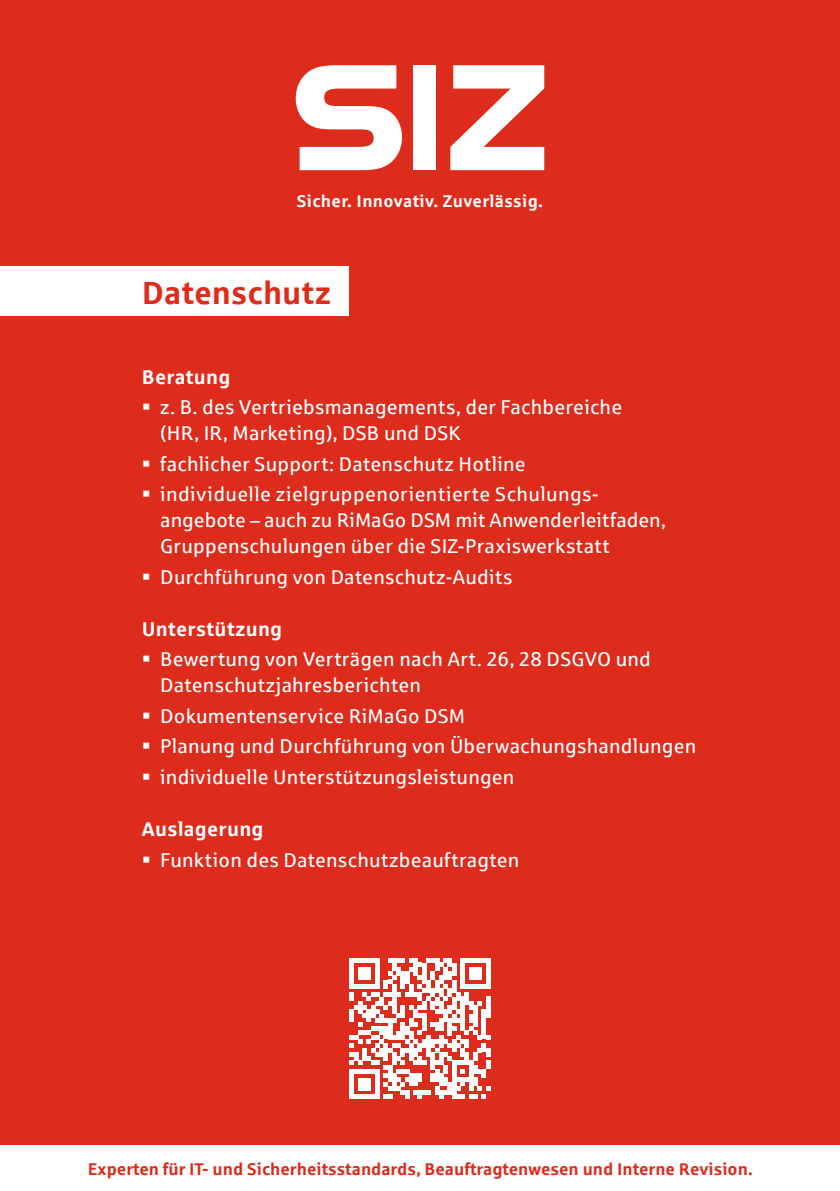
<style>
.page{position:relative;width:840px;height:1191px;background:#fff}
.page>*{position:absolute;margin:0;border:0;box-sizing:border-box;transform-origin:0 0}
.t1{font:700 32px "Sparkasse Rg";letter-spacing:.005em;color:#dd2b1c}
.Text_Titel{font:20px/26px "Sparkasse Rg";letter-spacing:.01em;color:#fff}
.Text_Titel-2{font:700 20px "Sparkasse Rg";letter-spacing:.015em;color:#fff}
.Paragraph_Style_12{font:700 17px "Sparkasse Rg";color:#dd2b1c}
.Paragraph_Style_12-2{font:700 17px "Sparkasse Rg";letter-spacing:.02em;color:#fff}
</style>
<div class="page">
<div style="left:0;top:0;width:839px;height:1191px;background:#dd2b1c"></div>
<div style="left:0;top:266px;width:348px;height:50px;background:#fff"></div>
<svg style="left:349px;top:958px;width:141px;height:141px"></svg>
<div style="left:0;top:1145px;width:839px;height:46px;background:#fff"></div>
<svg style="left:295px;top:65px;width:107px;height:105px"></svg>
<svg style="left:450px;top:65px;width:94px;height:105px"></svg>
<div style="left:413px;top:65px;width:23px;height:105px;background:#fff"></div>
<p class="Paragraph_Style_12-2" style="left:297px;top:190px;width:247px">Sicher. Innovativ. Zuverlässig.</p>
<p class="t1" style="left:142px;top:272px;width:190px">Datenschutz</p>
<p class="Text_Titel-2" style="left:142px;top:364px;width:90px">Beratung</p>
<p class="Text_Titel" style="left:160px;top:393px;width:463px;text-indent:-18px">▪ z. B. des Vertriebsmanagements, der Fachbereiche (HR, IR, Marketing), DSB und DSK</p>
<p class="Text_Titel" style="left:142px;top:450px;width:385px">▪ fachlicher Support: Datenschutz Hotline</p>
<p class="Text_Titel" style="left:160px;top:481px;width:507px;text-indent:-18px">▪ individuelle zielgruppenorientierte Schulungs&shy;angebote – auch zu RiMaGo DSM mit Anwenderleitfaden,<br>Gruppenschulungen über die SIZ-Praxiswerkstatt</p>
<p class="Text_Titel" style="left:142px;top:563px;width:372px">▪ Durchführung von Datenschutz-Audits</p>
<p class="Text_Titel-2" style="left:142px;top:616px;width:142px">Unterstützung</p>
<p class="Text_Titel" style="left:160px;top:646px;width:492px;text-indent:-18px">▪ Bewertung von Verträgen nach Art. 26, 28 DSGVO und<br>Datenschutzjahresberichten</p>
<p class="Text_Titel" style="left:142px;top:702px;width:324px">▪ Dokumentenservice RiMaGo DSM</p>
<p class="Text_Titel" style="left:142px;top:733px;width:555px">▪ Planung und Durchführung von Überwachungshandlungen</p>
<p class="Text_Titel" style="left:142px;top:763px;width:374px">▪ individuelle Unterstützungsleistungen</p>
<p class="Text_Titel-2" style="left:142px;top:816px;width:123px">Auslagerung</p>
<p class="Text_Titel" style="left:142px;top:846px;width:379px">▪ Funktion des Datenschutzbeauftragten</p>
<p class="Paragraph_Style_12" style="left:88px;top:1158px;width:666px">Experten für IT- und Sicherheitsstandards, Beauftragtenwesen und Interne Revision.</p>
</div>
